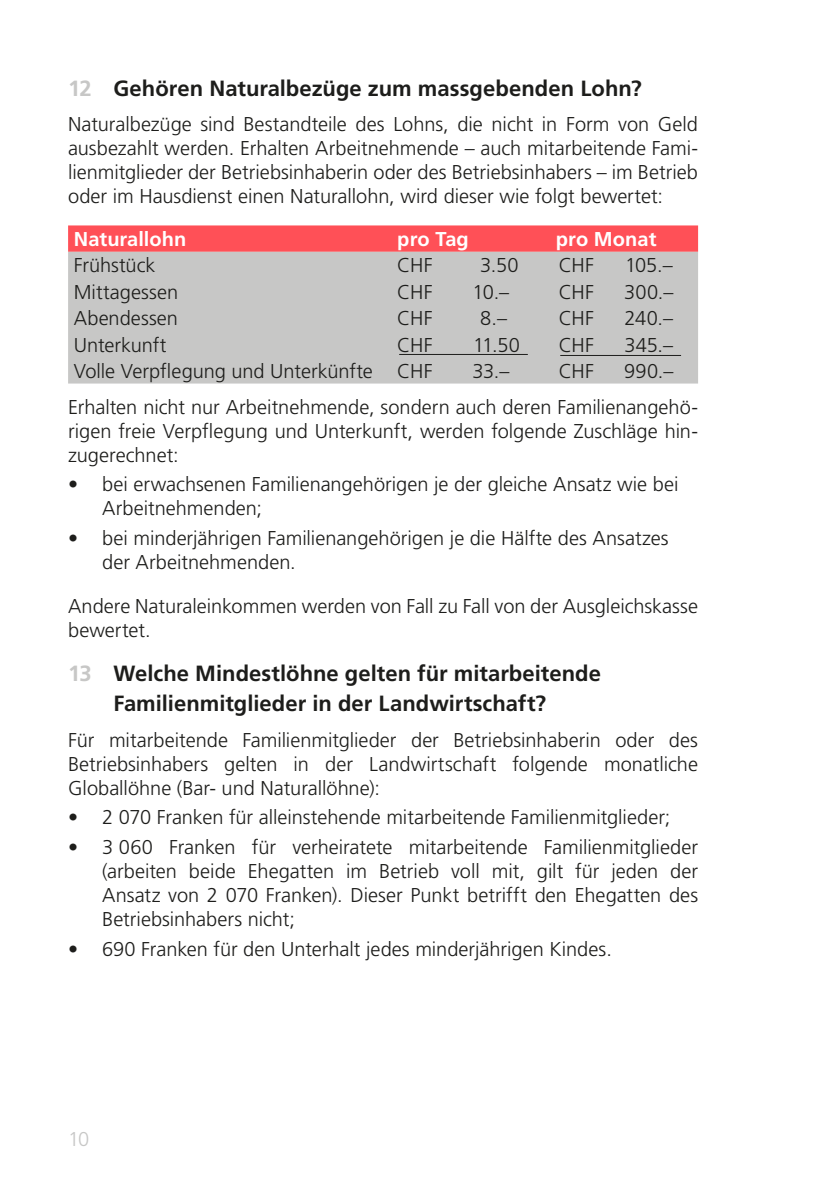
<style>
.page{position:relative;width:840px;height:1191px;background:#fff}
.page>*{position:absolute;margin:0;border:0;box-sizing:border-box;transform-origin:0 0}
.t1{font:700 22px/30px "Frutiger LT Std";color:#1d1d1b;text-align:center}
.Grundtext{font:300 20px/24px "Frutiger LT Std";color:#1d1d1b}
.Text_vor_Aufzählung{font:300 20px/24px "Frutiger LT Std";color:#1d1d1b;text-align:justify}
.Tabellen_Text_Weiss{font:700 20px "Frutiger LT Std";letter-spacing:.005em;color:#fff}
.t2{font:300 20px "Frutiger LT Std";color:#c7c7c6}
.s1{color:#c7c7c6}
</style>
<div class="page">
<svg style="left:68px;top:225px;width:629px;height:27px;background:#fe545b"></svg>
<div style="left:68px;top:252px;width:629px;height:131px;background:#c7c7c6"></div>
<hr style="left:399px;top:354px;width:128px;height:1px;background:#1d1d1b">
<hr style="left:560px;top:355px;width:120px;height:1px;background:#1d1d1b">
<p class="t1" style="left:68px;top:73px;width:575px"><span class="s1">12</span> Gehören Naturalbezüge zum massgebenden Lohn?</p>
<p class="Grundtext" style="left:68px;top:113px;width:631px;text-align:justify">Naturalbezüge sind Bestandteile des Lohns, die nicht in Form von Geld ausbezahlt werden. Erhalten Arbeitnehmende – auch mitarbeitende Fami&shy;lienmitglieder der Betriebsinhaberin oder des Betriebsinhabers – im Betrieb oder im Hausdienst einen Naturallohn, wird dieser wie folgt bewertet:</p>
<p class="Tabellen_Text_Weiss" style="left:74px;top:227px;width:114px">Naturallohn</p>
<p class="Tabellen_Text_Weiss" style="left:397px;top:227px;width:73px">pro Tag</p>
<p class="Tabellen_Text_Weiss" style="left:555px;top:227px;width:102px">pro Monat</p>
<p class="Grundtext" style="left:74px;top:254px;width:83px">Frühstück</p>
<p class="Grundtext" style="left:397px;top:254px;width:37px">CHF</p>
<p class="Grundtext" style="left:480px;top:254px;width:40px">3.50</p>
<p class="Grundtext" style="left:558px;top:254px;width:37px">CHF</p>
<p class="Grundtext" style="left:624px;top:254px;width:49px">105.–</p>
<p class="Grundtext" style="left:74px;top:280px;width:106px">Mittagessen</p>
<p class="Grundtext" style="left:397px;top:280px;width:37px">CHF</p>
<p class="Grundtext" style="left:472px;top:280px;width:38px">10.–</p>
<p class="Grundtext" style="left:558px;top:280px;width:37px">CHF</p>
<p class="Grundtext" style="left:624px;top:280px;width:51px">300.–</p>
<p class="Grundtext" style="left:74px;top:306px;width:106px">Abendessen</p>
<p class="Grundtext" style="left:397px;top:306px;width:37px">CHF</p>
<p class="Grundtext" style="left:480px;top:306px;width:28px">8.–</p>
<p class="Grundtext" style="left:558px;top:306px;width:37px">CHF</p>
<p class="Grundtext" style="left:624px;top:306px;width:50px">240.–</p>
<p class="Grundtext" style="left:74px;top:333px;width:94px">Unterkunft</p>
<p class="Grundtext" style="left:397px;top:333px;width:37px">CHF</p>
<p class="Grundtext" style="left:473px;top:333px;width:48px">11.50</p>
<p class="Grundtext" style="left:558px;top:333px;width:37px">CHF</p>
<p class="Grundtext" style="left:624px;top:333px;width:50px">345.–</p>
<p class="Grundtext" style="left:74px;top:359px;width:300px">Volle Verpflegung und Unterkünfte</p>
<p class="Grundtext" style="left:397px;top:359px;width:37px">CHF</p>
<p class="Grundtext" style="left:472px;top:359px;width:39px">33.–</p>
<p class="Grundtext" style="left:558px;top:359px;width:37px">CHF</p>
<p class="Grundtext" style="left:624px;top:359px;width:51px">990.–</p>
<p class="Text_vor_Aufzählung" style="left:68px;top:395px;width:631px">Erhalten nicht nur Arbeitnehmende, sondern auch deren Familienangehö&shy;rigen freie Verpflegung und Unterkunft, werden folgende Zuschläge hin&shy;zugerechnet:</p>
<p class="Grundtext" style="left:102px;top:473px;width:577px;text-indent:-34px">• bei erwachsenen Familienangehörigen je der gleiche Ansatz wie bei<br>Arbeitnehmenden;</p>
<p class="Grundtext" style="left:102px;top:526px;width:567px;text-indent:-34px">• bei minderjährigen Familienangehörigen je die Hälfte des Ansatzes der Arbeitnehmenden.</p>
<p class="Grundtext" style="left:68px;top:594px;width:631px">Andere Naturaleinkommen werden von Fall zu Fall von der Ausgleichskasse bewertet.</p>
<p class="t1" style="left:68px;top:658px;width:534px"><span class="s1">13</span> Welche Mindestlöhne gelten für mitarbeitende<br>Familienmitglieder in der Landwirtschaft?</p>
<p class="Text_vor_Aufzählung" style="left:68px;top:728px;width:631px">Für mitarbeitende Familienmitglieder der Betriebsinhaberin oder des Betriebsinhabers gelten in der Landwirtschaft folgende monatliche Globallöhne (Bar- und Naturallöhne):</p>
<p class="Grundtext" style="left:68px;top:805px;width:603px">• 2 070 Franken für alleinstehende mitarbeitende Familienmitglieder;</p>
<p class="Grundtext" style="left:102px;top:835px;width:597px;text-align:justify;text-indent:-34px">• 3 060 Franken für verheiratete mitarbeitende Familienmitglieder (arbeiten beide Ehegatten im Betrieb voll mit, gilt für jeden der Ansatz von 2 070 Franken). Dieser Punkt betrifft den Ehegatten des Betriebsinhabers nicht;</p>
<p class="Grundtext" style="left:68px;top:937px;width:545px">• 690 Franken für den Unterhalt jedes minderjährigen Kindes.</p>
<p class="t2" style="left:68px;top:1127px;width:23px">10</p>
</div>
